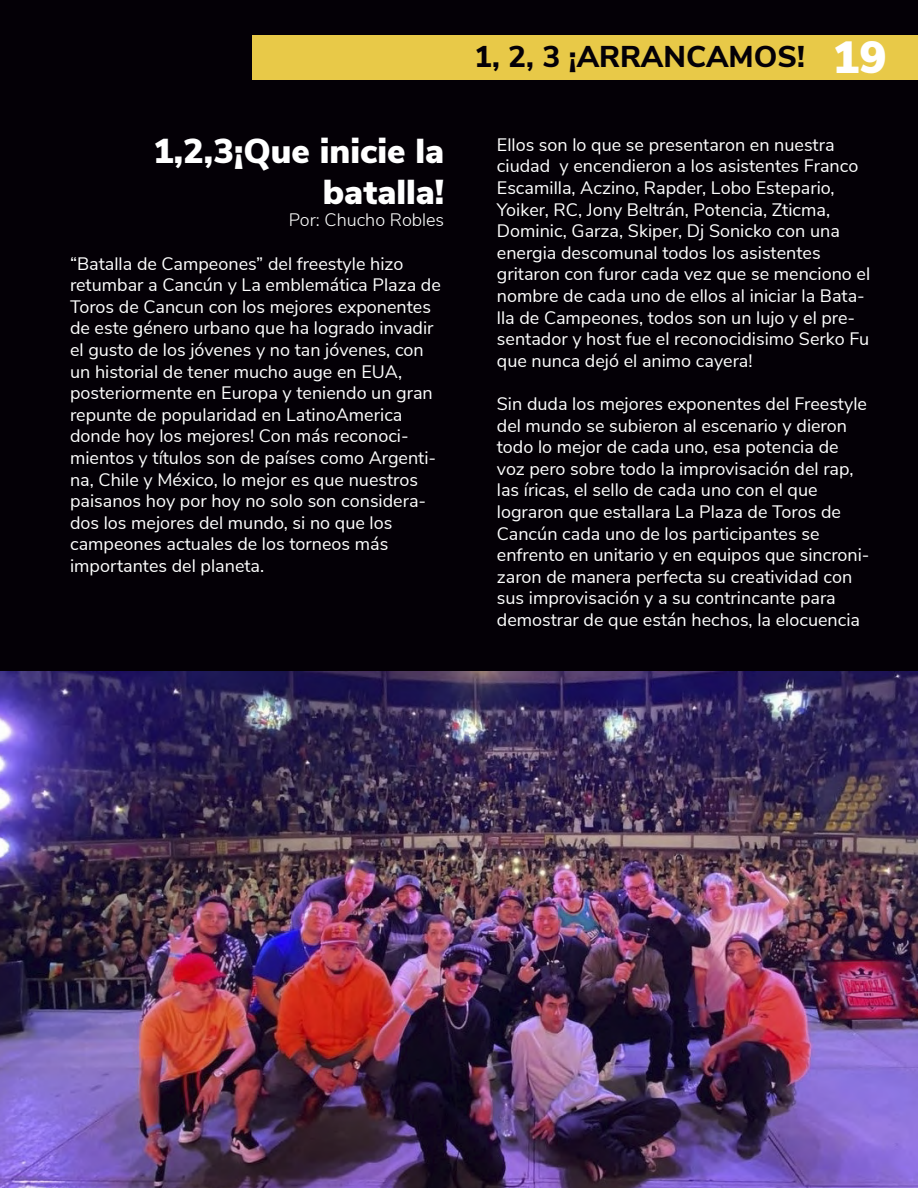
<style>
.page{position:relative;width:918px;height:1188px;background:#040006}
.page>*{position:absolute;margin:0;border:0;box-sizing:border-box;transform-origin:0 0}
.t1{font:900 34.5px/41.4px "Nunito Sans";color:#fff;text-align:right}
.t2{font:800 30px "Nunito Sans";color:#040007}
.t3{font:18px/21.6px "Nunito Sans";color:#fff}
.t4{font:300 18px "Nunito Sans";color:#fff}
.s1{font-weight:900;font-size:45px;color:#fff}
</style>
<div class="page">
<img style="left:1px;top:671px;width:917px;height:517px">
<div style="left:252px;top:35px;width:666px;height:44px;background:#e8c948"></div>
<img style="left:0;top:0;width:1px;height:1188px">
<h1 class="t1" style="left:153px;top:129px;width:293px">1,2,3¡Que inicie la batalla!</h1>
<p class="t4" style="left:289px;top:206px;width:157px">Por: Chucho Robles</p>
<p class="t3" style="left:70px;top:251px;width:372px">“Batalla de Campeones” del freestyle hizo retumbar a Cancún y La emblemática Plaza de Toros de Cancun con los mejores exponentes de este género urbano que ha logrado invadir el gusto de los jóvenes y no tan jóvenes, con un historial de tener mucho auge en EUA, posteriormente en Europa y teniendo un gran repunte de popularidad en LatinoAmerica donde hoy los mejores! Con más reconoci&shy;mientos y títulos son de países como Argenti&shy;na, Chile y México, lo mejor es que nuestros paisanos hoy por hoy no solo son considera&shy;dos los mejores del mundo, si no que los campeones actuales de los torneos más importantes del planeta.</p>
<h2 class="t2" style="left:474px;top:34px;width:414px">1, 2, 3 ¡ARRANCAMOS! <span class="s1">19</span></h2>
<p class="t3" style="left:497px;top:133px;width:375px">Ellos son lo que se presentaron en nuestra ciudad y encendieron a los asistentes Franco Escamilla, Aczino, Rapder, Lobo Estepario, Yoiker, RC, Jony Beltrán, Potencia, Zticma, Dominic, Garza, Skiper, Dj Sonicko con una energia descomunal todos los asistentes gritaron con furor cada vez que se menciono el nombre de cada uno de ellos al iniciar la Bata&shy;lla de Campeones, todos son un lujo y el pre&shy;sentador y host fue el reconocidisimo Serko Fu que nunca dejó el animo cayera!</p>
<p class="t3" style="left:497px;top:392px;width:374px">Sin duda los mejores exponentes del Freestyle del mundo se subieron al escenario y dieron todo lo mejor de cada uno, esa potencia de voz pero sobre todo la improvisación del rap, las íricas, el sello de cada uno con el que lograron que estallara La Plaza de Toros de Cancún cada uno de los participantes se enfrento en unitario y en equipos que sincroni&shy;zaron de manera perfecta su creatividad con sus improvisación y a su contrincante para demostrar de que están hechos, la elocuencia</p>
</div>
